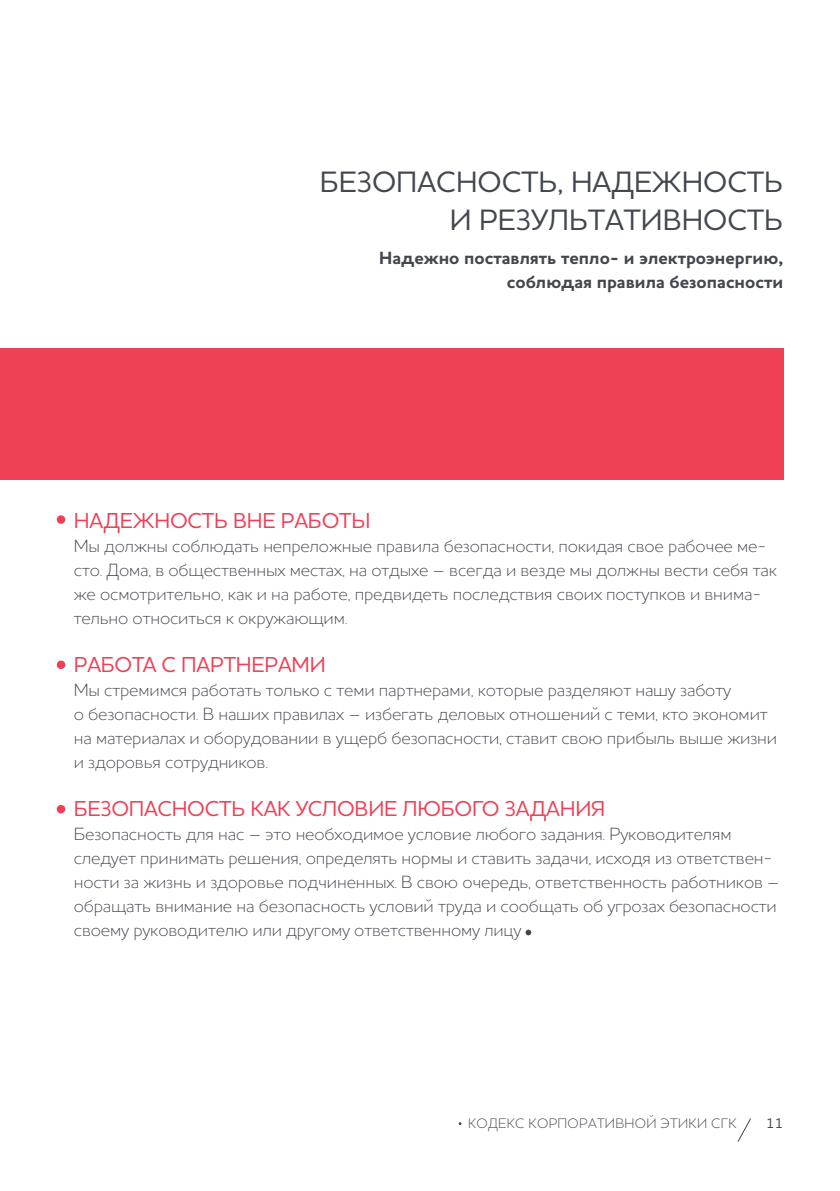
<style>
.page{position:relative;width:840px;height:1191px;background:#fff}
.page>*{position:absolute;margin:0;border:0;box-sizing:border-box;transform-origin:0 0}
.t1{font:500 30px "Houschka Pro";color:#43474f}
.t2{font:500 22px "Houschka Pro";letter-spacing:-.01em;color:#ef4056}
.t3{font:500 22px "Houschka Pro";letter-spacing:.065em;color:#ef4056}
.t4{font:300 18px/24px "Houschka Pro";letter-spacing:-.01em;color:#43474f}
.t5{font:700 18px/24px "Houschka Pro";color:#43474f;text-align:right}
.t6{font:300 14px "Houschka Pro";letter-spacing:.02em;color:#43474f}
.t7{font:500 14px "Houschka Pro";color:#43474f}
</style>
<div class="page">
<svg style="left:737px;top:1119px;width:13px;height:23px"></svg>
<svg style="left:525px;top:929px;width:6px;height:6px"></svg>
<div style="left:0;top:349px;width:782px;height:131px;background:#ef4056"></div>
<div style="left:57px;top:515px;width:8px;height:9px;background:#ef4056;border-radius:50%"></div>
<div style="left:57px;top:660px;width:8px;height:9px;background:#ef4056;border-radius:50%"></div>
<div style="left:57px;top:805px;width:8px;height:8px;background:#ef4056;border-radius:50%"></div>
<h1 class="t1" style="left:319px;top:163px;width:40px">БЕЗОПАСНОСТЬ</h1>
<h1 class="t1" style="left:557px;top:163px;width:36px">, НАДЕЖНОСТЬ</h1>
<h1 class="t1" style="left:449px;top:200px;width:50px">И РЕЗУЛЬТАТИВНОСТЬ</h1>
<p class="t5" style="left:379px;top:246px;width:405px">Надежно поставлять тепло- и электроэнергию, соблюдая правила безопасности</p>
<p class="t2" style="left:74px;top:506px;width:298px">Надежность вне работы</p>
<p class="t4" style="left:74px;top:533px;width:704px">Мы должны соблюдать непреложные правила безопасности, покидая свое рабочее ме&shy;сто. Дома, в общественных местах, на отдыхе – всегда и везде мы должны вести себя так же осмотрительно, как и на работе, предвидеть последствия своих поступков и внима&shy;тельно относиться к окружающим.</p>
<p class="t3" style="left:74px;top:650px;width:253px">Работа с партнерам и</p>
<p class="t4" style="left:74px;top:677px;width:704px">Мы стремимся работать только с теми партнерами, которые разделяют нашу заботу<br>о безопасности. В наших правилах – избегать деловых отношений с теми, кто экономит на материалах и оборудовании в ущерб безопасности, ставит свою прибыль выше жизни и здоровья сотрудников.</p>
<p class="t2" style="left:74px;top:794px;width:529px">Безопасность как условие любого задания</p>
<p class="t4" style="left:74px;top:821px;width:707px">Безопасность для нас – это необходимое условие любого задания. Руководителям следует принимать решения, определять нормы и ставить задачи, исходя из ответствен&shy;ности за жизнь и здоровье подчиненных. В свою очередь, ответственность работников – обращать внимание на безопасность условий труда и сообщать об угрозах безопасности своему руководителю или другому ответственному лицу</p>
<p class="t6" style="left:467px;top:1114px;width:270px">КОДЕКС КОРПОРАТИВНОЙ ЭТИКИ СГК</p>
<p class="t7" style="left:765px;top:1114px;width:18px">11</p>
</div>
